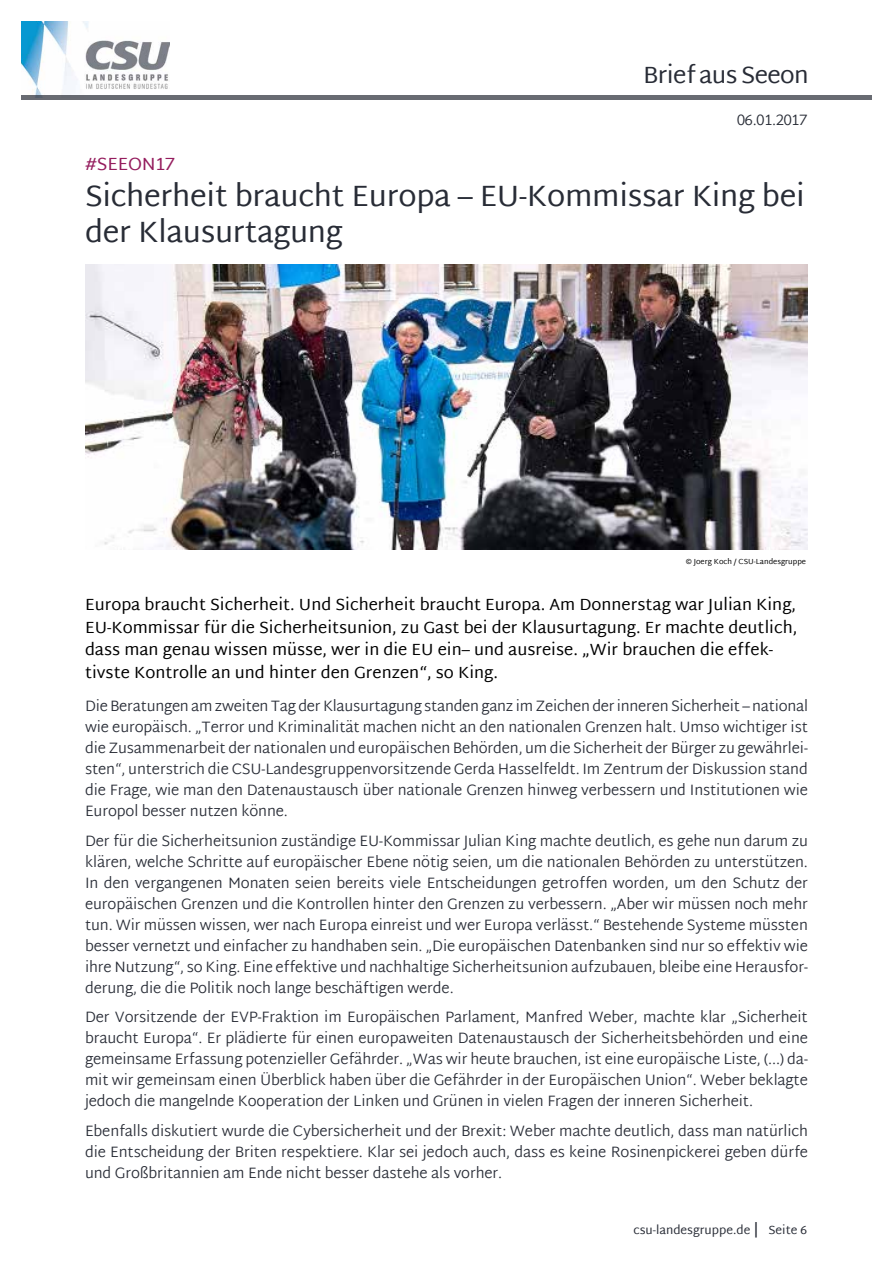
<style>
.page{position:relative;width:893px;height:1263px;background:#fff}
.page>*{position:absolute;margin:0;border:0;box-sizing:border-box;transform-origin:0 0}
._03_BaB_Ü_Fett_Artik{font:30px/36px "Martel Sans";letter-spacing:-.01em;color:#282c36}
.t1{font:24px "Martel Sans";letter-spacing:-.025em;color:#282c36}
._03_BaB_Ü_Beere_Arti{font:18px "Martel Sans";letter-spacing:-.01em;color:#951d5e}
._03_BaB_Teaser{font:16.5px/22.5px "Martel Sans";color:#000}
._04_BaB_Fließtext{font:300 15px/21px "Martel Sans";letter-spacing:-.01em;color:#282c36;text-align:justify}
.t2{font:12px "Martel Sans";color:#282c36}
._13_BaB_Rechtevermer{font:7.5px "Martel Sans";color:#000}
.s1{font-size:15px}
</style>
<div class="page">
<img style="left:21px;top:21px;width:149px;height:75px">
<hr style="left:21px;top:96px;width:851px;height:4px;background:#686b72">
<img style="left:85px;top:265px;width:723px;height:284px">
<h2 class="t1" style="left:643px;top:61px;width:167px">Brief aus Seeon</h2>
<p class="_04_BaB_Fließtext" style="left:737px;top:110px;width:72px">06.01.2017</p>
<p class="_03_BaB_Ü_Beere_Arti" style="left:85px;top:153px;width:92px">#SEEON17</p>
<p class="_03_BaB_Ü_Fett_Artik" style="left:85px;top:177px;width:721px">Sicherheit braucht Europa – EU-Kommissar King bei der Klausurtagung</p>
<p class="_13_BaB_Rechtevermer" style="left:686px;top:557px;width:122px">© Joerg Koch / CSU-Landesgruppe</p>
<p class="_03_BaB_Teaser" style="left:85px;top:593px;width:714px">Europa braucht Sicherheit. Und Sicherheit braucht Europa. Am Donnerstag war Julian King, EU-Kommissar für die Sicherheitsunion, zu Gast bei der Klausurtagung. Er machte deutlich, dass man genau wissen müsse, wer in die EU ein– und ausreise. „Wir brauchen die effek&shy;tivste Kontrolle an und hinter den Grenzen“, so King.</p>
<p class="_04_BaB_Fließtext" style="left:85px;top:697px;width:724px">Die Beratungen am zweiten Tag der Klausurtagung standen ganz im Zeichen der inneren Sicherheit – national wie europäisch. „Terror und Kriminalität machen nicht an den nationalen Grenzen halt. Umso wichtiger ist die Zusammenarbeit der nationalen und europäischen Behörden, um die Sicherheit der Bürger zu gewährlei&shy;sten“, unterstrich die CSU-Landesgruppenvorsitzende Gerda Hasselfeldt. Im Zentrum der Diskussion stand die Frage, wie man den Datenaustausch über nationale Grenzen hinweg verbessern und Institutionen wie Europol besser nutzen könne.</p>
<p class="_04_BaB_Fließtext" style="left:85px;top:831px;width:724px">Der für die Sicherheitsunion zuständige EU-Kommissar Julian King machte deutlich, es gehe nun darum zu klären, welche Schritte auf europäischer Ebene nötig seien, um die nationalen Behörden zu unterstützen.<br>In den vergangenen Monaten seien bereits viele Entscheidungen getroffen worden, um den Schutz der europäischen Grenzen und die Kontrollen hinter den Grenzen zu verbessern. „Aber wir müssen noch mehr tun. Wir müssen wissen, wer nach Europa einreist und wer Europa verlässt.“ Bestehende Systeme müssten besser vernetzt und einfacher zu handhaben sein. „Die europäischen Datenbanken sind nur so effektiv wie ihre Nutzung“, so King. Eine effektive und nachhaltige Sicherheitsunion aufzubauen, bleibe eine Herausfor&shy;derung, die die Politik noch lange beschäftigen werde.</p>
<p class="_04_BaB_Fließtext" style="left:85px;top:1008px;width:724px">Der Vorsitzende der EVP-Fraktion im Europäischen Parlament, Manfred Weber, machte klar „Sicherheit braucht Europa“. Er plädierte für einen europaweiten Datenaustausch der Sicherheitsbehörden und eine gemeinsame Erfassung potenzieller Gefährder. „Was wir heute brauchen, ist eine europäische Liste, (...) da&shy;mit wir gemeinsam einen Überblick haben über die Gefährder in der Europäischen Union“. Weber beklagte jedoch die mangelnde Kooperation der Linken und Grünen in vielen Fragen der inneren Sicherheit.</p>
<p class="_04_BaB_Fließtext" style="left:85px;top:1121px;width:724px">Ebenfalls diskutiert wurde die Cybersicherheit und der Brexit: Weber machte deutlich, dass man natürlich die Entscheidung der Briten respektiere. Klar sei jedoch auch, dass es keine Rosinenpickerei geben dürfe und Großbritannien am Ende nicht besser dastehe als vorher.</p>
<p class="t2" style="left:633px;top:1223px;width:175px">csu-landesgruppe.de <span class="s1">|</span> Seite 6</p>
</div>
